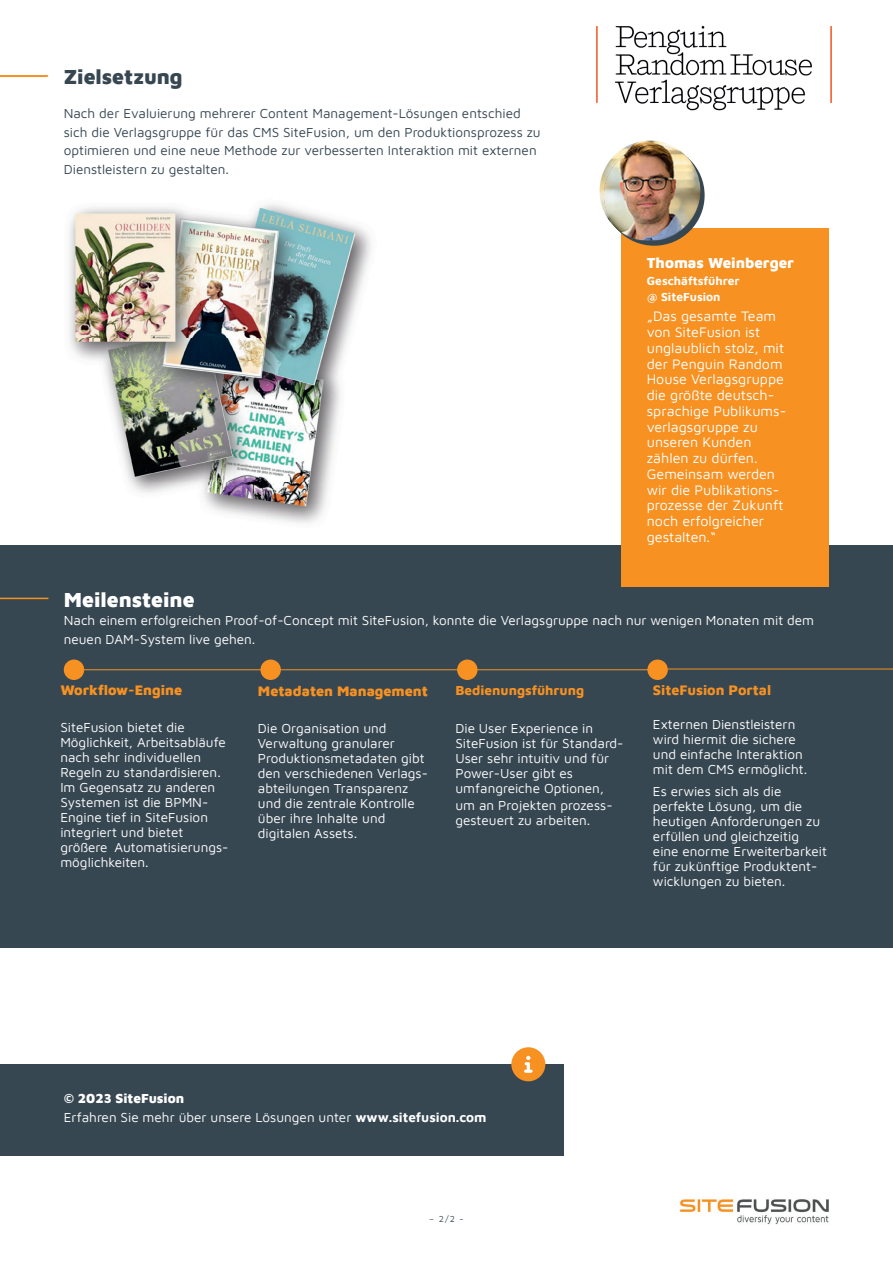
<style>
.page{position:relative;width:893px;height:1263px;background:#fff}
.page>*{position:absolute;margin:0;border:0;box-sizing:border-box;transform-origin:0 0}
.t1{font:900 21px "Maven Pro";color:#fff}
.t2{font:900 21px "Maven Pro";color:#374752}
.t3{font:900 15px "Maven Pro";color:#fff}
.t4{font:14.25px/15.8px "Maven Pro";color:#fff}
.t5{font:900 14.25px "Maven Pro";color:#f69122}
.t6{font:800 14.25px "Maven Pro";color:#f69122}
.t7{font:13.5px/15px "Maven Pro";color:#fff}
.t8{font:13.5px/18.8px "Maven Pro";color:#374752}
.t9{font:800 13.5px "Maven Pro";color:#f69122}
.t10{font:700 12px/16.5px "Maven Pro";color:#fff}
.t11{font:9px "Maven Pro";color:#374752}
.s1{font-weight:900}
.s2{font-weight:700}
</style>
<div class="page">
<img style="left:680px;top:1199px;width:149px;height:26px">
<hr style="left:0;top:75px;width:48px;height:2px;background:#f69122">
<div style="left:0;top:546px;width:893px;height:611px;background:#374752"></div>
<hr style="left:0;top:598px;width:48px;height:1px;background:#f69122">
<hr style="left:74px;top:669px;width:594px;height:1px;background:#f69122">
<div style="left:647px;top:659px;width:21px;height:21px;background:#f69122;border-radius:50%"></div>
<div style="left:457px;top:659px;width:20px;height:21px;background:#f69122;border-radius:50%"></div>
<div style="left:260px;top:659px;width:21px;height:21px;background:#f69122;border-radius:50%"></div>
<div style="left:64px;top:659px;width:20px;height:21px;background:#f69122;border-radius:50%"></div>
<div style="left:621px;top:228px;width:208px;height:358px;background:#f69122"></div>
<svg style="left:604px;top:145px;width:101px;height:101px"></svg>
<img style="left:600px;top:141px;width:88px;height:70px">
<img style="left:604px;top:195px;width:96px;height:45px">
<hr style="left:668px;top:669px;width:225px;height:1px;background:#f69122">
<img style="left:596px;top:26px;width:236px;height:85px">
<img style="left:69px;top:203px;width:303px;height:320px">
<div style="left:0;top:948px;width:893px;height:209px;background:#fff"></div>
<div style="left:0;top:1064px;width:563px;height:91px;background:#374752"></div>
<svg style="left:511px;top:1047px;width:34px;height:34px"></svg>
<h1 class="t2" style="left:64px;top:62px;width:120px">Zielsetzung</h1>
<p class="t8" style="left:64px;top:103px;width:478px">Nach der Evaluierung mehrerer Content Management-Lösungen entschied sich die Verlagsgruppe für das CMS SiteFusion, um den Produktionsprozess zu optimieren und eine neue Methode zur verbesserten Interaktion mit externen Dienstleistern zu gestalten.</p>
<p class="t3" style="left:647px;top:253px;width:149px">Thomas Weinberger</p>
<p class="t10" style="left:647px;top:272px;width:94px">Geschäftsführer @ SiteFusion</p>
<p class="t4" style="left:647px;top:308px;width:141px">„Das gesamte Team von SiteFusion ist unglaublich stolz, mit der Penguin Random<br>House Verlagsgruppe die größte deutsch&shy;sprachige Publikums&shy;verlagsgruppe zu unseren Kunden zählen zu dürfen.<br>Gemeinsam werden wir die Publikations&shy;prozesse der Zukunft noch erfolgreicher gestalten.“</p>
<h1 class="t1" style="left:64px;top:585px;width:132px">Meilensteine</h1>
<p class="t7" style="left:64px;top:610px;width:752px;line-height:18.8px">Nach einem erfolgreichen Proof-of-Concept mit SiteFusion, konnte die Verlagsgruppe nach nur wenigen Monaten mit dem neuen DAM-System live gehen.</p>
<p class="t5" style="left:60px;top:681px;width:123px">Workflow-Engine</p>
<p class="t7" style="left:60px;top:719px;width:170px">SiteFusion bietet die<br>Möglichkeit, Arbeitsabläufe nach sehr individuellen<br>Regeln zu standardisieren.<br>Im Gegensatz zu anderen<br>Systemen ist die BPMN-<br>Engine tief in SiteFusion integriert und bietet größere Automatisierungs&shy;möglichkeiten.</p>
<p class="t5" style="left:258px;top:681px;width:172px">Metadaten Management</p>
<p class="t7" style="left:258px;top:719px;width:172px">Die Organisation und<br>Verwaltung granularer<br>Produktionsmetadaten gibt den verschiedenen Verlags&shy;abteilungen Transparenz und die zentrale Kontrolle über ihre Inhalte und digitalen Assets.</p>
<p class="t9" style="left:455px;top:681px;width:130px">Bedienungsführung</p>
<p class="t7" style="left:455px;top:720px;width:170px">Die User Experience in<br>SiteFusion ist für Standard-<br>User sehr intuitiv und für<br>Power-User gibt es umfangreiche Optionen,</p>
<p class="t7" style="left:455px;top:797px;width:159px">um an Projekten prozess&shy;gesteuert zu arbeiten.</p>
<p class="t6" style="left:653px;top:681px;width:120px">SiteFusion Portal</p>
<p class="t7" style="left:653px;top:716px;width:156px">Externen Dienstleistern wird hiermit die sichere und einfache Interaktion mit dem CMS ermöglicht.</p>
<p class="t7" style="left:653px;top:782px;width:176px">Es erwies sich als die perfekte Lösung, um die heutigen Anforderungen zu erfüllen und gleichzeitig eine enorme Erweiterbarkeit für zukünftige Produktent&shy;wicklungen zu bieten.</p>
<p class="t7" style="left:64px;top:1088px;width:424px;line-height:18.8px"><span class="s1">© 2023 SiteFusion<br></span>Erfahren Sie mehr über unsere Lösungen unter <span class="s2">www.sitefusion.com</span></p>
<p class="t11" style="left:429px;top:1212px;width:36px">– 2 / 2 -</p>
</div>
